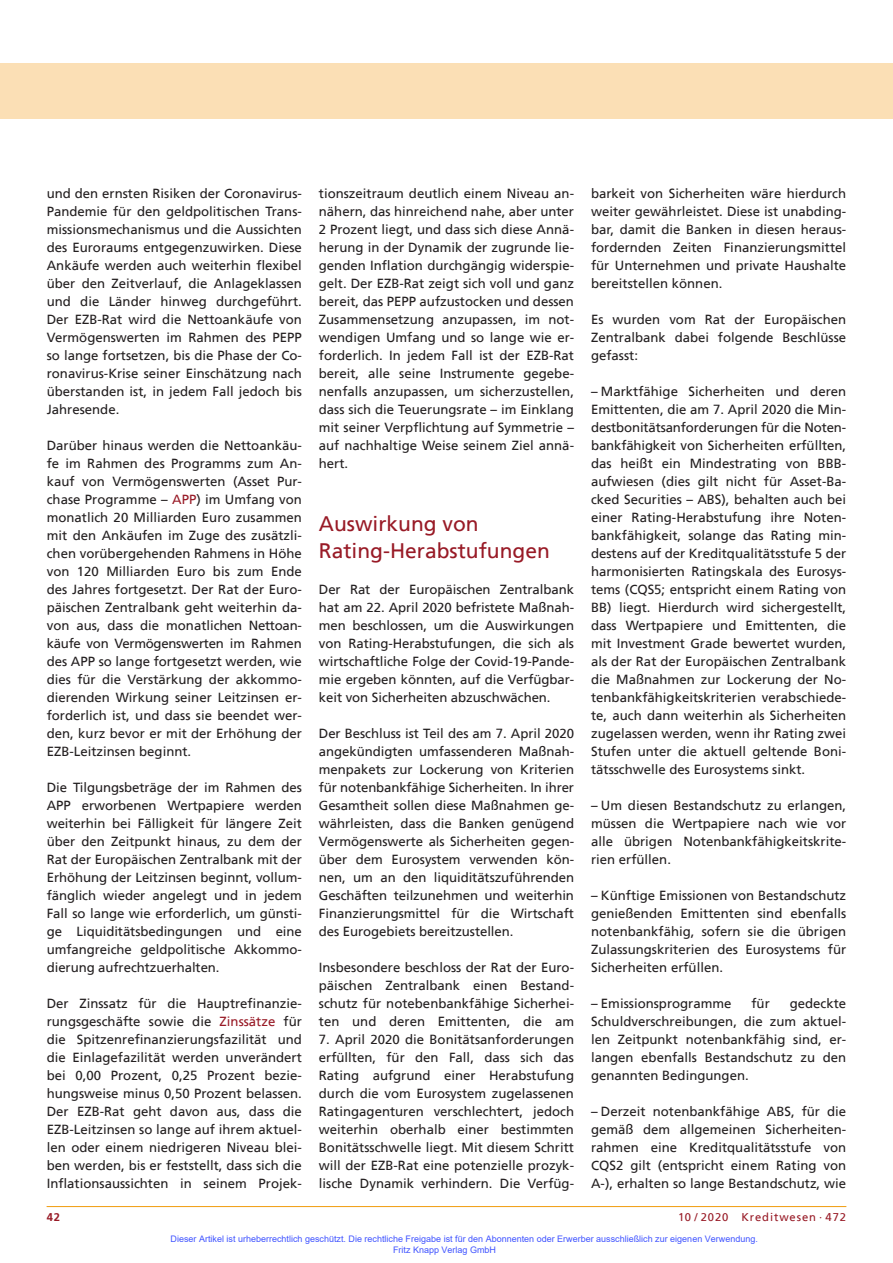
<style>
.page{position:relative;width:893px;height:1263px;background:#fff}
.page>*{position:absolute;margin:0;border:0;box-sizing:border-box;transform-origin:0 0}
.t1{font:21px/27px "Frutiger";color:#981a26}
.t2{font:13.2px/18px "Frutiger";color:#231f20;text-align:justify}
.t3{font:11.25px "Frutiger";letter-spacing:.08em;color:#981a26}
.t4{font:700 11.25px "Frutiger";color:#981a26}
.t5{font:9px/10.8px "Arial";color:#4054ff}
.s1{color:#981a26}
</style>
<div class="page">
<div style="left:0;top:64px;width:893px;height:55px;background:#fbdfb5"></div>
<hr style="left:47px;top:1206px;width:799px;height:1px;background:#f1a31e">
<p class="t2" style="left:47px;top:185px;width:257px">und den ernsten Risiken der Coronavirus-Pandemie für den geldpolitischen Trans&shy;missionsmechanismus und die Aussichten des Euroraums entgegenzuwirken. Diese Ankäufe werden auch weiterhin flexibel über den Zeitverlauf, die Anlageklassen und die Länder hinweg durchgeführt.<br>Der EZB-Rat wird die Nettoankäufe von Vermögenswerten im Rahmen des PEPP so lange fortsetzen, bis die Phase der Co&shy;ronavirus-Krise seiner Einschätzung nach überstanden ist, in jedem Fall jedoch bis Jahresende.</p>
<p class="t2" style="left:47px;top:437px;width:257px">Darüber hinaus werden die Nettoankäu&shy;fe im Rahmen des Programms zum An&shy;kauf von Vermögenswerten (Asset Pur&shy;chase Programme – <span class="s1">APP</span>) im Umfang von monatlich 20 Milliarden Euro zusammen mit den Ankäufen im Zuge des zusätzli&shy;chen vorübergehenden Rahmens in Höhe von 120 Milliarden Euro bis zum Ende des Jahres fortgesetzt. Der Rat der Euro&shy;päischen Zentralbank geht weiterhin da&shy;von aus, dass die monatlichen Nettoan&shy;käufe von Vermögenswerten im Rahmen des APP so lange fortgesetzt werden, wie dies für die Verstärkung der akkommo&shy;dierenden Wirkung seiner Leitzinsen er&shy;forderlich ist, und dass sie beendet wer&shy;den, kurz bevor er mit der Erhöhung der EZB-Leitzinsen beginnt.</p>
<p class="t2" style="left:47px;top:779px;width:257px">Die Tilgungsbeträge der im Rahmen des APP erworbenen Wertpapiere werden weiterhin bei Fälligkeit für längere Zeit über den Zeitpunkt hinaus, zu dem der Rat der Europäischen Zentralbank mit der Erhöhung der Leitzinsen beginnt, vollum&shy;fänglich wieder angelegt und in jedem Fall so lange wie erforderlich, um günsti&shy;ge Liquiditätsbedingungen und eine umfangreiche geldpolitische Akkommo&shy;dierung aufrechtzuerhalten.</p>
<p class="t2" style="left:47px;top:995px;width:257px">Der Zinssatz für die Hauptrefinanzie&shy;rungsgeschäfte sowie die <span class="s1">Zinssätze</span> für die Spitzenrefinanzierungsfazilität und die Einlagefazilität werden unverändert bei 0,00 Prozent, 0,25 Prozent bezie&shy;hungsweise minus 0,50 Prozent belassen.<br>Der EZB-Rat geht davon aus, dass die EZB-Leitzinsen so lange auf ihrem aktuel&shy;len oder einem niedrigeren Niveau blei&shy;ben werden, bis er feststellt, dass sich die Inflationsaussichten in seinem Projek-</p>
<p class="t2" style="left:319px;top:185px;width:257px">tionszeitraum deutlich einem Niveau an&shy;nähern, das hinreichend nahe, aber unter 2 Prozent liegt, und dass sich diese Annä&shy;herung in der Dynamik der zugrunde lie&shy;genden Inflation durchgängig widerspie&shy;gelt. Der EZB-Rat zeigt sich voll und ganz bereit, das PEPP aufzustocken und dessen Zusammensetzung anzupassen, im not&shy;wendigen Umfang und so lange wie er&shy;forderlich. In jedem Fall ist der EZB-Rat bereit, alle seine Instrumente gegebe&shy;nenfalls anzupassen, um sicherzustellen, dass sich die Teuerungsrate – im Einklang mit seiner Verpflichtung auf Symmetrie – auf nachhaltige Weise seinem Ziel annä&shy;hert.</p>
<h1 class="t1" style="left:319px;top:511px;width:233px">Auswirkung von<br>Rating-Herabstufungen</h1>
<p class="t2" style="left:319px;top:581px;width:257px">Der Rat der Europäischen Zentralbank hat am 22. April 2020 befristete Maßnah&shy;men beschlossen, um die Auswirkungen von Rating-Herabstufungen, die sich als wirtschaftliche Folge der Covid-19-Pande&shy;mie ergeben könnten, auf die Verfügbar&shy;keit von Sicherheiten abzuschwächen.</p>
<p class="t2" style="left:319px;top:725px;width:257px">Der Beschluss ist Teil des am 7. April 2020 angekündigten umfassenderen Maßnah&shy;menpakets zur Lockerung von Kriterien für notenbankfähige Sicherheiten. In ihrer Gesamtheit sollen diese Maßnahmen ge&shy;währleisten, dass die Banken genügend Vermögenswerte als Sicherheiten gegen&shy;über dem Eurosystem verwenden kön&shy;nen, um an den liquiditätszuführenden Geschäften teilzunehmen und weiterhin Finanzierungsmittel für die Wirtschaft des Eurogebiets bereitzustellen.</p>
<p class="t2" style="left:319px;top:959px;width:257px">Insbesondere beschloss der Rat der Euro&shy;päischen Zentralbank einen Bestand&shy;schutz für notebenbankfähige Sicherhei&shy;ten und deren Emittenten, die am</p>
<p class="t2" style="left:319px;top:1031px;width:257px">7. April 2020 die Bonitätsanforderungen erfüllten, für den Fall, dass sich das Rating aufgrund einer Herabstufung durch die vom Eurosystem zugelassenen Ratingagenturen verschlechtert, jedoch weiterhin oberhalb einer bestimmten Bonitätsschwelle liegt. Mit diesem Schritt will der EZB-Rat eine potenzielle prozyk&shy;lische Dynamik verhindern. Die Verfüg-</p>
<p class="t2" style="left:591px;top:185px;width:257px">barkeit von Sicherheiten wäre hierdurch weiter gewährleistet. Diese ist unabding&shy;bar, damit die Banken in diesen heraus&shy;fordernden Zeiten Finanzierungsmittel für Unternehmen und private Haushalte bereitstellen können.</p>
<p class="t2" style="left:591px;top:311px;width:257px">Es wurden vom Rat der Europäischen Zentralbank dabei folgende Beschlüsse gefasst:</p>
<p class="t2" style="left:591px;top:383px;width:257px">– Marktfähige Sicherheiten und deren Emittenten, die am 7. April 2020 die Min&shy;destbonitätsanforderungen für die Noten&shy;bankfähigkeit von Sicherheiten erfüllten, das heißt ein Mindestrating von BBB&shy;aufwiesen (dies gilt nicht für Asset-Ba&shy;cked Securities – ABS), behalten auch bei einer Rating-Herabstufung ihre Noten&shy;bankfähigkeit, solange das Rating min&shy;destens auf der Kreditqualitätsstufe 5 der harmonisierten Ratingskala des Eurosys&shy;tems (CQS5; entspricht einem Rating von BB) liegt. Hierdurch wird sichergestellt, dass Wertpapiere und Emittenten, die mit Investment Grade bewertet wurden, als der Rat der Europäischen Zentralbank die Maßnahmen zur Lockerung der No&shy;tenbankfähigkeitskriterien verabschiede&shy;te, auch dann weiterhin als Sicherheiten zugelassen werden, wenn ihr Rating zwei Stufen unter die aktuell geltende Boni&shy;tätsschwelle des Eurosystems sinkt.</p>
<p class="t2" style="left:591px;top:797px;width:257px">– Um diesen Bestandschutz zu erlangen, müssen die Wertpapiere nach wie vor alle übrigen Notenbankfähigkeitskrite&shy;rien erfüllen.</p>
<p class="t2" style="left:591px;top:887px;width:257px">– Künftige Emissionen von Bestandschutz genießenden Emittenten sind ebenfalls notenbankfähig, sofern sie die übrigen Zulassungskriterien des Eurosystems für Sicherheiten erfüllen.</p>
<p class="t2" style="left:591px;top:995px;width:142px">– Emissionsprogramme</p>
<p class="t2" style="left:751px;top:995px;width:20px">für</p>
<p class="t2" style="left:591px;top:995px;width:257px;text-indent:199px">gedeckte Schuldverschreibungen, die zum aktuel&shy;len Zeitpunkt notenbankfähig sind, er&shy;langen ebenfalls Bestandschutz zu den genannten Bedingungen.</p>
<p class="t2" style="left:591px;top:1103px;width:257px">– Derzeit notenbankfähige ABS, für die gemäß dem allgemeinen Sicherheiten&shy;rahmen eine Kreditqualitätsstufe von CQS2 gilt (entspricht einem Rating von A-), erhalten so lange Bestandschutz, wie</p>
<p class="t4" style="left:47px;top:1211px;width:15px">42</p>
<p class="t3" style="left:678px;top:1211px;width:170px">10 / 2020 Kreditwesen · 472</p>
<p class="t5" style="left:393px;top:1233px;width:366px;text-indent:-223px">Dieser Artikel ist urheberrechtlich geschützt. Die rechtliche Freigabe ist für den Abonnenten oder Erwerber ausschließlich zur eigenen Verwendung.<br>Fritz Knapp Verlag GmbH</p>
</div>
